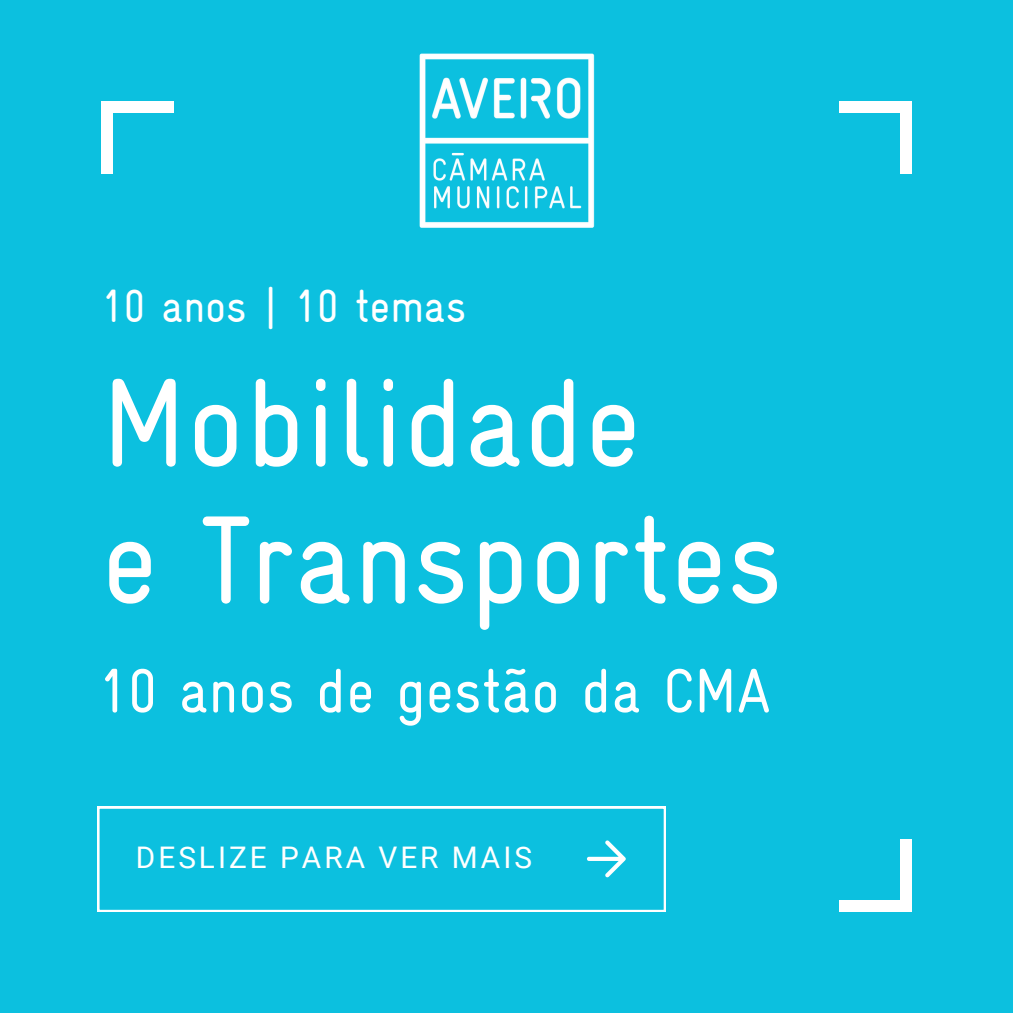
<style>
.page{position:relative;width:1013px;height:1013px;background:#fff}
.page>*{position:absolute;margin:0;border:0;box-sizing:border-box;transform-origin:0 0}
.t1{font:125px "Gravur Condensed";color:#fff}
.t2{font:62.38px "Gravur Condensed";color:#fff}
.t3{font:46.12px "Gravur Condensed";color:#fff}
.t4{font:29.75px "Roboto";letter-spacing:.1em;color:#fff}
</style>
<div class="page">
<div style="left:0;top:0;width:1012px;height:1012px;background:#0cc0df"></div>
<div style="left:839px;top:899px;width:72px;height:12px;background:#fff"></div>
<div style="left:899px;top:839px;width:12px;height:72px;background:#fff"></div>
<div style="left:899px;top:101px;width:12px;height:73px;background:#fff"></div>
<div style="left:839px;top:101px;width:72px;height:12px;background:#fff"></div>
<div style="left:101px;top:101px;width:73px;height:12px;background:#fff"></div>
<div style="left:101px;top:101px;width:12px;height:73px;background:#fff"></div>
<img style="left:419px;top:53px;width:176px;height:175px">
<svg style="left:98px;top:807px;width:567px;height:104px"></svg>
<svg style="left:587px;top:840px;width:38px;height:37px"></svg>
<p class="t3" style="left:101px;top:280px;width:366px">10 anos | 10 temas</p>
<p class="t1" style="left:101px;top:352px;width:541px">Mobilidade</p>
<p class="t1" style="left:101px;top:489px;width:682px">e Transportes</p>
<p class="t2" style="left:98px;top:655px;width:674px">10 anos de gestão da CMA</p>
<p class="t4" style="left:136px;top:840px;width:398px">DESLIZE PARA VER MAIS</p>
</div>
